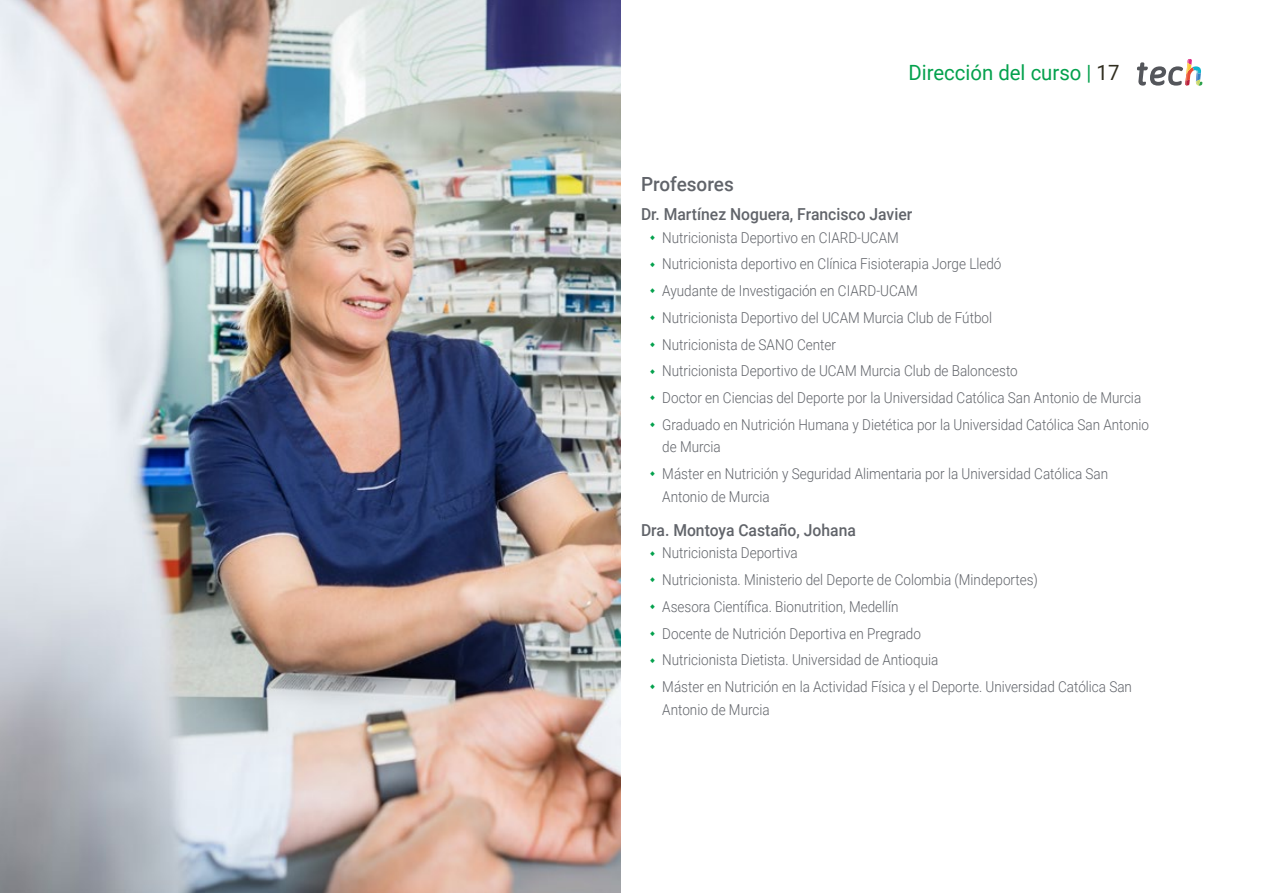
<style>
.page{position:relative;width:1263px;height:893px;background:#fff}
.page>*{position:absolute;margin:0;border:0;box-sizing:border-box;transform-origin:0 0}
.t1{font:21px "Roboto";color:#04a14d}
.t2{font:500 19.5px "Roboto";color:#61646a}
.t3{font:500 16.5px "Roboto";color:#61646a;scale:.95 1}
.t4{font:300 15px/26.7px "Roboto";color:#61646a;scale:.9 1}
.s1{color:#312e20}
</style>
<div class="page">
<img style="left:0;top:0;width:621px;height:893px">
<svg style="left:1137px;top:59px;width:65px;height:27px"></svg>
<h1 class="t1" style="left:908px;top:57px;width:213px">Dirección del curso | <span class="s1">17</span></h1>
<h2 class="t2" style="left:641px;top:170px;width:94px">Profesores</h2>
<p class="t3" style="left:641px;top:203px;width:287px">Dr. Martínez Noguera, Francisco Javier</p>
<p class="t4" style="left:662px;top:223px;width:542px">Nutricionista Deportivo en CIARD-UCAM<br>Nutricionista deportivo en Clínica Fisioterapia Jorge Lledó<br>Ayudante de Investigación en CIARD-UCAM<br>Nutricionista Deportivo del UCAM Murcia Club de Fútbol<br>Nutricionista de SANO Center<br>Nutricionista Deportivo de UCAM Murcia Club de Baloncesto<br>Doctor en Ciencias del Deporte por la Universidad Católica San Antonio de Murcia Graduado en Nutrición Humana y Dietética por la Universidad Católica San Antonio</p>
<p class="t4" style="left:662px;top:433px;width:497px">de Murcia<br>Máster en Nutrición y Seguridad Alimentaria por la Universidad Católica San</p>
<p class="t4" style="left:662px;top:482px;width:121px">Antonio de Murcia</p>
<p class="t3" style="left:641px;top:518px;width:228px">Dra. Montoya Castaño, Johana</p>
<p class="t4" style="left:662px;top:539px;width:523px">Nutricionista Deportiva<br>Nutricionista. Ministerio del Deporte de Colombia (Mindeportes)<br>Asesora Científica. Bionutrition, Medellín<br>Docente de Nutrición Deportiva en Pregrado<br>Nutricionista Dietista. Universidad de Antioquia<br>Máster en Nutrición en la Actividad Física y el Deporte. Universidad Católica San</p>
<p class="t4" style="left:662px;top:695px;width:121px">Antonio de Murcia</p>
</div>
